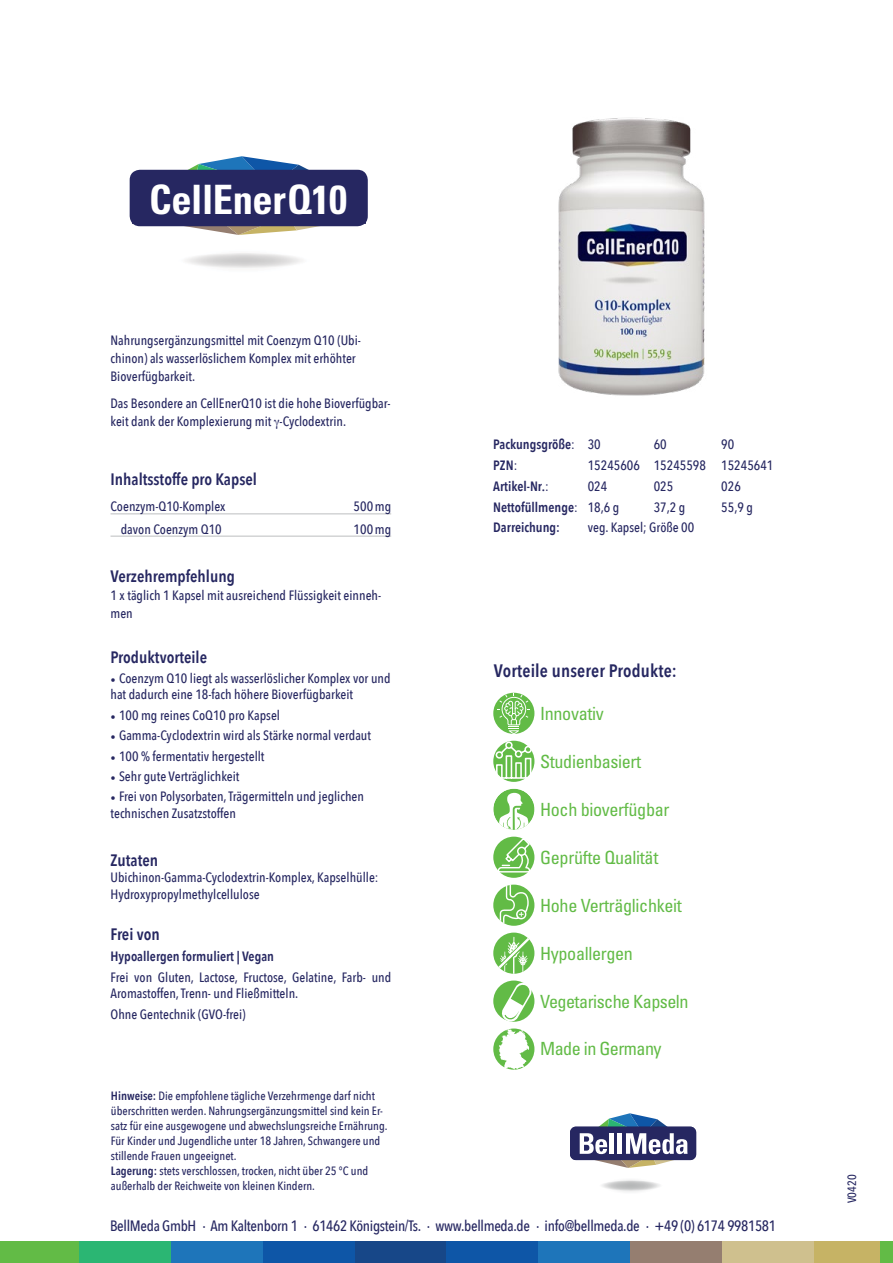
<style>
.page{position:relative;width:893px;height:1263px;background:#fff}
.page>*{position:absolute;margin:0;border:0;box-sizing:border-box;transform-origin:0 0}
.t1{font:700 condensed 40.5px "Univers LT";letter-spacing:-.01em;color:#fff}
.t2{font:condensed 18.15px "Univers LT";letter-spacing:-.02em;color:#62bb46}
.t3{font:600 18px "Avenir Next Condensed";letter-spacing:.01em;color:#262761}
.t4{font:600 16.5px "Avenir Next Condensed";color:#262761}
.t5{font:500 15px "Avenir Next Condensed";letter-spacing:-.02em;color:#262761}
.t6{font:500 13.5px/18px "Avenir Next Condensed";color:#262761}
.t7{font:600 13.5px "Avenir Next Condensed";color:#262761}
.t8{font:500 12px/15px "Avenir Next Condensed";color:#262761}
.s1{font-family:"Minion Pro";font-weight:400}
.s2{font-weight:600}
.s3{font-weight:500}
</style>
<div class="page">
<div style="left:0;top:1242px;width:79px;height:21px;background:#62bb46"></div>
<div style="left:79px;top:1242px;width:92px;height:21px;background:#2bb673"></div>
<div style="left:171px;top:1242px;width:92px;height:21px;background:#1e75ba"></div>
<div style="left:263px;top:1242px;width:92px;height:21px;background:#0e56a7"></div>
<div style="left:355px;top:1242px;width:91px;height:21px;background:#174788"></div>
<div style="left:446px;top:1242px;width:92px;height:21px;background:#0e56a7"></div>
<div style="left:538px;top:1242px;width:92px;height:21px;background:#1e75ba"></div>
<div style="left:630px;top:1242px;width:92px;height:21px;background:#957e70"></div>
<div style="left:722px;top:1242px;width:92px;height:21px;background:#cfc08e"></div>
<div style="left:814px;top:1242px;width:79px;height:21px;background:#c6b365"></div>
<div style="left:601px;top:1177px;width:59px;height:17px;background:#fbfbfc;border-radius:50%"></div>
<svg style="left:598px;top:1180px;width:65px;height:11px"></svg>
<div style="left:570px;top:1127px;width:126px;height:33px;background:#262761;border-radius:6px"></div>
<svg style="left:580px;top:1113px;width:107px;height:55px"></svg>
<div style="left:880px;top:1242px;width:13px;height:21px;background:#62bb46"></div>
<svg style="left:493px;top:1028px;width:41px;height:42px"></svg>
<div style="left:493px;top:932px;width:41px;height:42px;background:#62bb46;border-radius:50%"></div>
<svg style="left:498px;top:937px;width:31px;height:37px"></svg>
<div style="left:493px;top:885px;width:41px;height:41px;background:#62bb46;border-radius:50%"></div>
<svg style="left:500px;top:885px;width:29px;height:38px"></svg>
<div style="left:493px;top:693px;width:41px;height:41px;background:#62bb46;border-radius:50%"></div>
<svg style="left:497px;top:693px;width:33px;height:41px"></svg>
<div style="left:493px;top:837px;width:41px;height:41px;background:#62bb46;border-radius:50%"></div>
<svg style="left:497px;top:836px;width:34px;height:37px"></svg>
<svg style="left:493px;top:980px;width:41px;height:42px"></svg>
<svg style="left:499px;top:981px;width:34px;height:89px"></svg>
<div style="left:493px;top:741px;width:41px;height:41px;background:#62bb46;border-radius:50%"></div>
<svg style="left:493px;top:741px;width:41px;height:38px"></svg>
<div style="left:493px;top:789px;width:41px;height:41px;background:#62bb46;border-radius:50%"></div>
<svg style="left:499px;top:793px;width:29px;height:37px"></svg>
<hr style="left:111px;top:513px;width:280px;height:1px;background:#bcbec0">
<hr style="left:111px;top:536px;width:280px;height:1px;background:#bcbec0">
<svg style="left:132px;top:156px;width:233px;height:79px"></svg>
<div style="left:130px;top:170px;width:238px;height:56px;background:#262761;border-radius:10px"></div>
<img style="left:558px;top:118px;width:147px;height:278px">
<h1 class="t1" style="left:149px;top:175px;width:199px">CellEnerQ10</h1>
<p class="t6" style="left:111px;top:331px;width:252px">Nahrungsergänzungsmittel mit Coenzym Q10 (Ubi&shy;chinon) als wasserlöslichem Komplex mit erhöhter<br>Bioverfügbarkeit.</p>
<p class="t6" style="left:111px;top:394px;width:282px">Das Besondere an CellEnerQ10 ist die hohe Bioverfügbar&shy;keit dank der Komplexierung mit -Cyclodextrin.</p>
<p class="t4" style="left:111px;top:465px;width:148px">Inhaltsstoffe pro Kapsel</p>
<p class="t6" style="left:111px;top:498px;width:117px">Coenzym-Q10-Komplex</p>
<p class="t6" style="left:354px;top:498px;width:39px">500mg</p>
<p class="t6" style="left:121px;top:520px;width:102px">davon Coenzym Q10</p>
<p class="t6" style="left:354px;top:520px;width:39px">100mg</p>
<p class="t4" style="left:111px;top:562px;width:126px">Verzehrempfehlung</p>
<p class="t6" style="left:111px;top:586px;width:272px">1 x täglich 1 Kapsel mit ausreichend Flüssigkeit einneh&shy;men</p>
<p class="t4" style="left:111px;top:642px;width:98px">Produktvorteile</p>
<p class="t6" style="left:111px;top:670px;width:282px;line-height:16.2px"><span class="s1">•</span> Coenzym Q10 liegt als wasserlöslicher Komplex vor und hat dadurch eine 18-fach höhere Bioverfügbarkeit</p>
<p class="t6" style="left:111px;top:706px;width:171px"><span class="s1">•</span> 100 mg reines CoQ10 pro Kapsel</p>
<p class="t6" style="left:111px;top:726px;width:262px"><span class="s1">•</span> Gamma-Cyclodextrin wird als Stärke normal verdaut</p>
<p class="t6" style="left:111px;top:747px;width:155px"><span class="s1">•</span> 100 % fermentativ hergestellt</p>
<p class="t6" style="left:111px;top:767px;width:130px"><span class="s1">•</span> Sehr gute Verträglichkeit</p>
<p class="t6" style="left:111px;top:788px;width:255px;line-height:16.5px"><span class="s1">•</span> Frei von Polysorbaten, Trägermitteln und jeglichen technischen Zusatzstoffen</p>
<p class="t4" style="left:111px;top:846px;width:49px">Zutaten</p>
<p class="t6" style="left:111px;top:869px;width:269px;line-height:16.5px">Ubichinon-Gamma-Cyclodextrin-Komplex, Kapselhülle:<br>Hydroxypropylmethylcellulose</p>
<p class="t4" style="left:111px;top:920px;width:51px">Frei von</p>
<p class="t7" style="left:111px;top:945px;width:165px">Hypoallergen formuliert | Vegan</p>
<p class="t6" style="left:111px;top:969px;width:282px;line-height:16.5px">Frei von Gluten, Lactose, Fructose, Gelatine, Farb- und<br>Aromastoffen, Trenn- und Fließmitteln.</p>
<p class="t6" style="left:111px;top:1005px;width:137px">Ohne Gentechnik (GVO-frei)</p>
<p class="t8" style="left:111px;top:1088px;width:278px"><span class="s2">Hinweise:</span> Die empfohlene tägliche Verzehrmenge darf nicht überschritten werden. Nahrungsergänzungsmittel sind kein Er&shy;satz für eine ausgewogene und abwechslungsreiche Ernährung.<br>Für Kinder und Jugendliche unter 18 Jahren, Schwangere und stillende Frauen ungeeignet.<br><span class="s2">Lagerung:</span> stets verschlossen, trocken, nicht über 25 °C und außerhalb der Reichweite von kleinen Kindern.</p>
<p class="t7" style="left:493px;top:433px;width:109px">Packungsgröße<span class="s3">: 30</span></p>
<p class="t6" style="left:654px;top:436px;width:15px">60</p>
<p class="t6" style="left:721px;top:436px;width:15px">90</p>
<p class="t7" style="left:493px;top:454px;width:26px">PZN<span class="s3">:</span></p>
<p class="t6" style="left:588px;top:456px;width:187px">15245606 15245598 15245641</p>
<p class="t7" style="left:493px;top:474px;width:57px">Artikel-Nr.<span class="s3">:</span></p>
<p class="t6" style="left:588px;top:477px;width:21px">024</p>
<p class="t6" style="left:654px;top:477px;width:21px">025</p>
<p class="t6" style="left:721px;top:477px;width:21px">026</p>
<p class="t7" style="left:493px;top:495px;width:128px">Nettofüllmenge<span class="s3">: 18,6 g</span></p>
<p class="t6" style="left:654px;top:498px;width:33px">37,2 g</p>
<p class="t6" style="left:721px;top:498px;width:33px">55,9 g</p>
<p class="t7" style="left:493px;top:516px;width:68px">Darreichung:</p>
<p class="t6" style="left:588px;top:519px;width:108px">veg. Kapsel; Größe 00</p>
<h3 class="t3" style="left:494px;top:655px;width:185px">Vorteile unserer Produkte:</h3>
<h2 class="t2" style="left:540px;top:702px;width:65px">Innovativ</h2>
<h2 class="t2" style="left:540px;top:750px;width:103px">Studienbasiert</h2>
<h2 class="t2" style="left:540px;top:798px;width:131px">Hoch bioverfügbar</h2>
<h2 class="t2" style="left:540px;top:846px;width:120px">Geprüfte Qualität</h2>
<h2 class="t2" style="left:540px;top:894px;width:143px">Hohe Verträglichkeit</h2>
<h2 class="t2" style="left:540px;top:942px;width:94px">Hypoallergen</h2>
<h2 class="t2" style="left:540px;top:990px;width:150px">Vegetarische Kapseln</h2>
<h2 class="t2" style="left:540px;top:1037px;width:123px">Made in Germany</h2>
<p class="t5" style="left:110px;top:1216px;width:668px">BellMeda GmbH · Am Kaltenborn 1 · 61462 Königstein/Ts. · www.bellmeda.de · info@bellmeda.de · +49 (0) 6174 9981581</p>
<p class="t8" style="left:845px;top:1203px;width:30px;rotate:-90deg">V0420</p>
</div>
